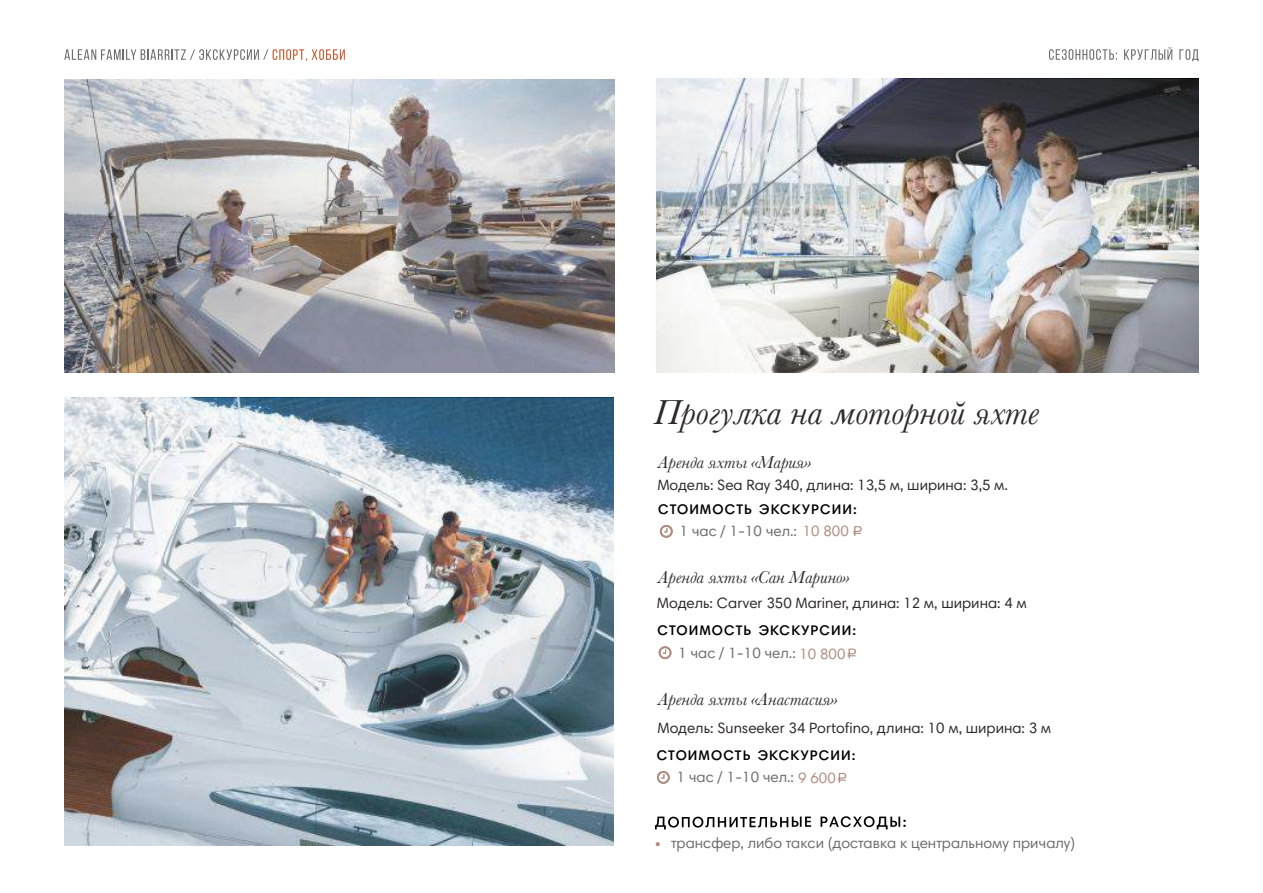
<style>
.page{position:relative;width:1263px;height:893px;background:#fff}
.page>*{position:absolute;margin:0;border:0;box-sizing:border-box;transform-origin:0 0}
.t1{font:italic 36px "Baskerville";color:#2b2a29}
.t2{font:italic 18px "Baskerville";color:#2b2a29}
.t3{font:15px "Harmonia Sans Pro Cyr";color:#2b2a29}
.t4{font:15px "Harmonia Sans Pro Cyr";color:#6d6d6d}
.t5{font:600 14.1px "Harmonia Sans Pro Cyr";letter-spacing:.075em;color:#000}
.s1{color:#af8f84}
</style>
<div class="page">
<div style="left:64px;top:398px;width:549px;height:448px;background:#ececec;opacity:.15"></div>
<div style="left:655px;top:79px;width:543px;height:294px;background:#ececec;opacity:.1"></div>
<div style="left:64px;top:79px;width:551px;height:294px;background:#ececec;opacity:.1"></div>
<svg style="left:64px;top:49px;width:281px;height:12px"></svg>
<svg style="left:1049px;top:49px;width:68px;height:11px"></svg>
<svg style="left:1124px;top:47px;width:48px;height:13px"></svg>
<svg style="left:1179px;top:49px;width:20px;height:12px"></svg>
<svg style="left:660px;top:525px;width:13px;height:13px"></svg>
<svg style="left:659px;top:646px;width:12px;height:13px"></svg>
<svg style="left:657px;top:771px;width:13px;height:13px"></svg>
<svg style="left:853px;top:526px;width:9px;height:10px"></svg>
<svg style="left:847px;top:649px;width:9px;height:9px"></svg>
<svg style="left:838px;top:773px;width:8px;height:10px"></svg>
<svg style="left:655px;top:817px;width:156px;height:12px"></svg>
<svg style="left:820px;top:816px;width:86px;height:13px"></svg>
<svg style="left:656px;top:842px;width:4px;height:4px"></svg>
<h1 class="t1" style="left:654px;top:399px;width:387px">Прогулка на моторной яхте</h1>
<p class="t2" style="left:658px;top:455px;width:154px">Аренда яхты «Мария»</p>
<p class="t3" style="left:657px;top:479px;width:352px">Модель: Sea Ray 340, длина: 13,5 м, ширина: 3,5 м.</p>
<p class="t5" style="left:658px;top:504px;width:200px">СТОИМОСТЬ ЭКСКУРСИИ:</p>
<p class="t4" style="left:680px;top:525px;width:171px">1 час / 1-10 чел.: <span class="s1">10 800</span></p>
<p class="t2" style="left:658px;top:570px;width:192px">Аренда яхты «Сан Марино»</p>
<p class="t3" style="left:657px;top:597px;width:371px">Модель: Carver 350 Mariner, длина: 12 м, ширина: 4 м</p>
<p class="t5" style="left:657px;top:625px;width:200px">СТОИМОСТЬ ЭКСКУРСИИ:</p>
<p class="t4" style="left:678px;top:647px;width:169px">1 час / 1-10 чел.: <span class="s1">10 800</span></p>
<p class="t2" style="left:658px;top:693px;width:180px">Аренда яхты «Анастасия»</p>
<p class="t3" style="left:657px;top:722px;width:395px">Модель: Sunseeker 34 Portofino, длина: 10 м, ширина: 3 м</p>
<p class="t5" style="left:657px;top:750px;width:200px">СТОИМОСТЬ ЭКСКУРСИИ:</p>
<p class="t4" style="left:677px;top:771px;width:161px">1 час / 1-10 чел.: <span class="s1">9 600</span></p>
<p class="t4" style="left:671px;top:837px;width:406px">трансфер, либо такси (доставка к центральному причалу)</p>
</div>
